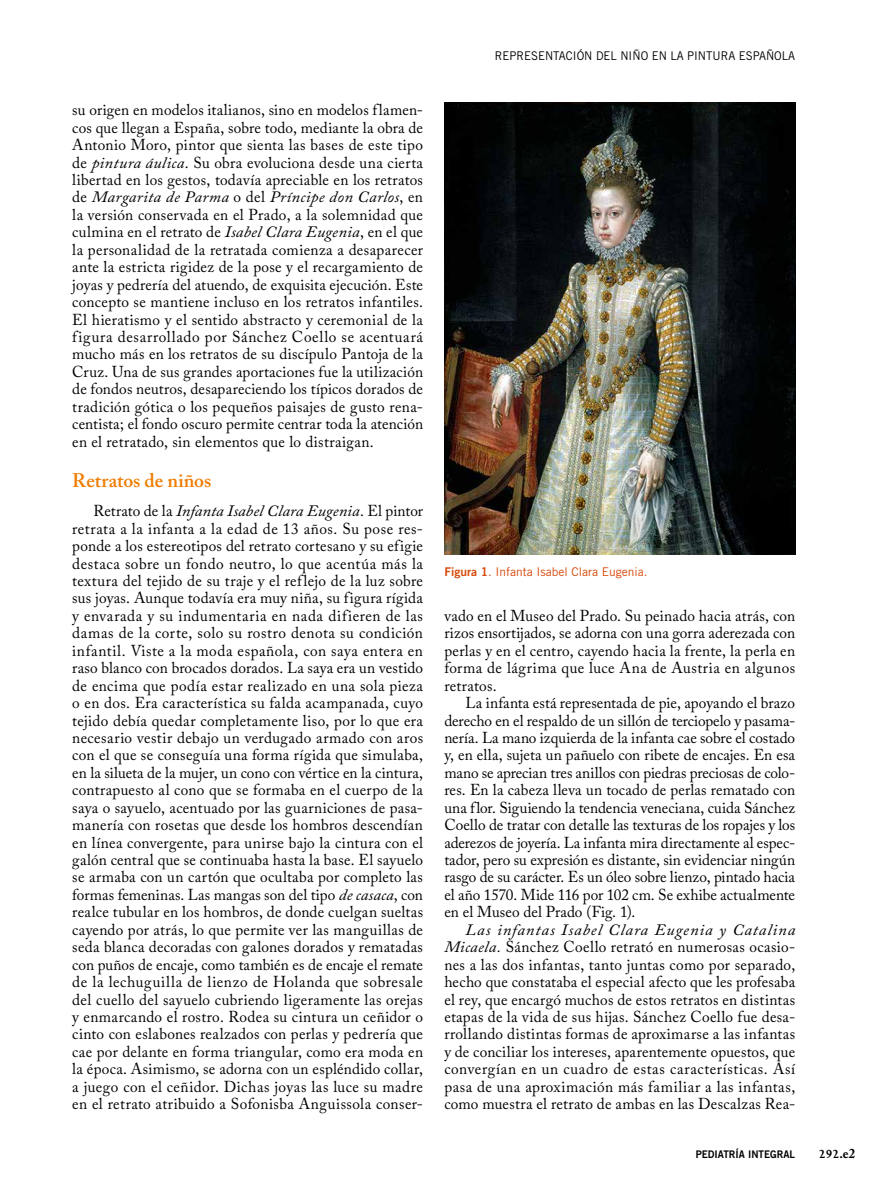
<style>
.page{position:relative;width:893px;height:1191px;background:#fff}
.page>*{position:absolute;margin:0;border:0;box-sizing:border-box;transform-origin:0 0}
.t1{font:600 19.5px "Adobe Caslon Pro";color:#ef7c00}
.t2{font:15.75px/17.4px "Adobe Caslon Pro";letter-spacing:.02em;color:#000;text-align:justify}
.t3{font:700 13.5px "Joanna MT Std";color:#000;scale:.95 1}
.t4{font:12px "Trade Gothic";color:#000;scale:.95 1}
.t5{font:12px "Trade Gothic";color:#d74808}
.t6{font:10.5px "Trade Gothic Bold Two";color:#000;scale:.95 1}
.s1{font-style:italic}
.s2{font-family:"Trade Gothic Bold Two"}
.s3{font-family:"Adobe Caslon Pro"}
</style>
<div class="page">
<img style="left:444px;top:103px;width:351px;height:451px">
<p class="t2" style="left:72px;top:101px;width:352px">su origen en modelos italianos, sino en modelos flamen&shy;cos que llegan a España, sobre todo, mediante la obra de Antonio Moro, pintor que sienta las bases de este tipo de <span class="s1">pintura áulica</span>. Su obra evoluciona desde una cierta libertad en los gestos, todavía apreciable en los retratos de <span class="s1">Margarita de Parma</span> o del <span class="s1">Príncipe don Carlos</span>, en la versión conservada en el Prado, a la solemnidad que culmina en el retrato de <span class="s1">Isabel Clara Eugenia</span>, en el que la personalidad de la retratada comienza a desaparecer ante la estricta rigidez de la pose y el recargamiento de joyas y pedrería del atuendo, de exquisita ejecución. Este concepto se mantiene incluso en los retratos infantiles.<br>El hieratismo y el sentido abstracto y ceremonial de la figura desarrollado por Sánchez Coello se acentuará mucho más en los retratos de su discípulo Pantoja de la Cruz. Una de sus grandes aportaciones fue la utilización de fondos neutros, desapareciendo los típicos dorados de tradición gótica o los pequeños paisajes de gusto rena&shy;centista; el fondo oscuro permite centrar toda la atención en el retratado, sin elementos que lo distraigan.</p>
<p class="t1" style="left:72px;top:468px;width:141px">Retratos de niños</p>
<p class="t2" style="left:72px;top:502px;width:352px;text-indent:21px">Retrato de la <span class="s1">Infanta Isabel Clara Eugenia</span>. El pintor retrata a la infanta a la edad de 13 años. Su pose res&shy;ponde a los estereotipos del retrato cortesano y su efigie destaca sobre un fondo neutro, lo que acentúa más la textura del tejido de su traje y el reflejo de la luz sobre sus joyas. Aunque todavía era muy niña, su figura rígida y envarada y su indumentaria en nada difieren de las damas de la corte, solo su rostro denota su condición infantil. Viste a la moda española, con saya entera en raso blanco con brocados dorados. La saya era un vestido de encima que podía estar realizado en una sola pieza o en dos. Era característica su falda acampanada, cuyo tejido debía quedar completamente liso, por lo que era necesario vestir debajo un verdugado armado con aros con el que se conseguía una forma rígida que simulaba, en la silueta de la mujer, un cono con vértice en la cintura, contrapuesto al cono que se formaba en el cuerpo de la saya o sayuelo, acentuado por las guarniciones de pasa&shy;manería con rosetas que desde los hombros descendían en línea convergente, para unirse bajo la cintura con el galón central que se continuaba hasta la base. El sayuelo se armaba con un cartón que ocultaba por completo las formas femeninas. Las mangas son del tipo <span class="s1">de casaca</span>, con realce tubular en los hombros, de donde cuelgan sueltas cayendo por atrás, lo que permite ver las manguillas de seda blanca decoradas con galones dorados y rematadas con puños de encaje, como también es de encaje el remate de la lechuguilla de lienzo de Holanda que sobresale del cuello del sayuelo cubriendo ligeramente las orejas y enmarcando el rostro. Rodea su cintura un ceñidor o cinto con eslabones realzados con perlas y pedrería que cae por delante en forma triangular, como era moda en la época. Asimismo, se adorna con un espléndido collar, a juego con el ceñidor. Dichas joyas las luce su madre en el retrato atribuido a Sofonisba Anguissola conser-</p>
<p class="t4" style="left:495px;top:49px;width:317px">REPR ESENTACIÓN DEL NIÑO EN LA PINTURA ESPAÑOLA</p>
<p class="t5" style="left:444px;top:565px;width:204px"><span class="s2">Figura 1</span>. INFANTA ISABEL CLARA EUGENIA.</p>
<p class="t2" style="left:444px;top:607px;width:352px">vado en el Museo del Prado. Su peinado hacia atrás, con rizos ensortijados, se adorna con una gorra aderezada con perlas y en el centro, cayendo hacia la frente, la perla en forma de lágrima que luce Ana de Austria en algunos retratos.</p>
<p class="t2" style="left:444px;top:694px;width:352px;text-indent:21px">La infanta está representada de pie, apoyando el brazo derecho en el respaldo de un sillón de terciopelo y pasama&shy;nería. La mano izquierda de la infanta cae sobre el costado y, en ella, sujeta un pañuelo con ribete de encajes. En esa mano se aprecian tres anillos con piedras preciosas de colo&shy;res. En la cabeza lleva un tocado de perlas rematado con una flor. Siguiendo la tendencia veneciana, cuida Sánchez Coello de tratar con detalle las texturas de los ropajes y los aderezos de joyería. La infanta mira directamente al espec&shy;tador, pero su expresión es distante, sin evidenciar ningún rasgo de su carácter. Es un óleo sobre lienzo, pintado hacia el año 1570. Mide 116 por 102 cm. Se exhibe actualmente en el Museo del Prado (Fig. 1).</p>
<p class="t2" style="left:444px;top:920px;width:352px;text-indent:21px"><span class="s1">Las infantas Isabel Clara Eugenia y Catalina Micaela.</span> Sánchez Coello retrató en numerosas ocasio&shy;nes a las dos infantas, tanto juntas como por separado, hecho que constataba el especial afecto que les profesaba el rey, que encargó muchos de estos retratos en distintas etapas de la vida de sus hijas. Sánchez Coello fue desa&shy;rrollando distintas formas de aproximarse a las infantas y de conciliar los intereses, aparentemente opuestos, que convergían en un cuadro de estas características. Así pasa de una aproximación más familiar a las infantas, como muestra el retrato de ambas en las Descalzas Rea-</p>
<p class="t6" style="left:696px;top:1148px;width:106px">PEDIATRÍA INTEGRAL</p>
<p class="t3" style="left:819px;top:1147px;width:40px">292<span class="s3">.e2</span></p>
</div>
